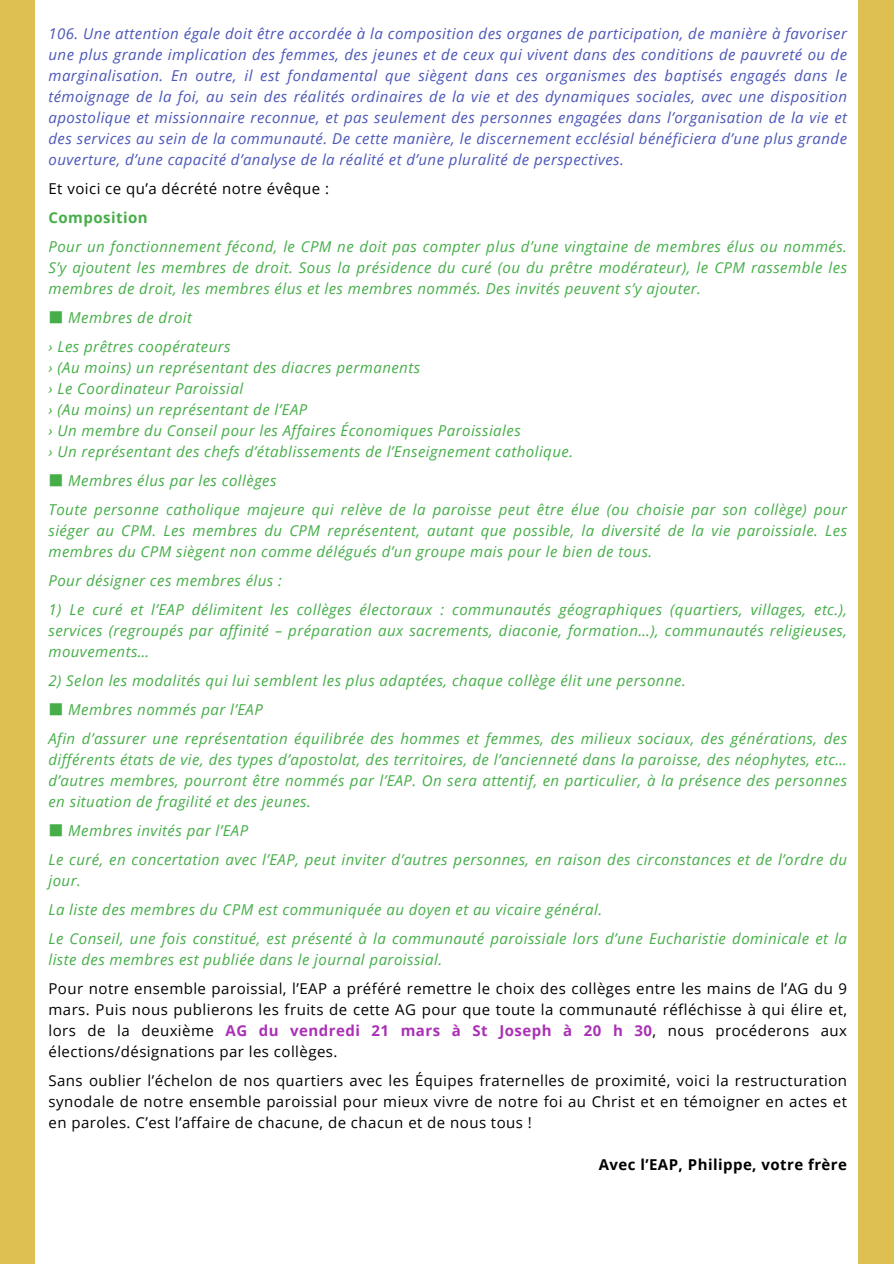
<style>
.page{position:relative;width:894px;height:1264px;background:#fff}
.page>*{position:absolute;margin:0;border:0;box-sizing:border-box;transform-origin:0 0}
.t1{font:italic 15px/21px "Open Sans";letter-spacing:.03em;color:#46ae49;text-align:justify}
.t2{font:italic 15px/21px "Open Sans";letter-spacing:.03em;color:#4c57b8;text-align:justify}
.t3{font:15px/21px "Open Sans";letter-spacing:.03em;color:#000;text-align:justify}
.t4{font:700 15px "Open Sans";letter-spacing:.03em;color:#000}
.t5{font:700 15px "Open Sans";letter-spacing:.03em;color:#46ae49}
.s1{font-family:"Noto Sans CJ Ksc";font-style:normal}
.s2{font-weight:700;color:#aa30b5}
</style>
<div class="page">
<div style="left:0;top:0;width:893px;height:1263px;background:#debf52"></div>
<div style="left:36px;top:0;width:821px;height:1263px;background:#fff"></div>
<p class="t2" style="left:48px;top:22px;width:799px">106. Une attention égale doit être accordée à la composition des organes de participation, de manière à favoriser une plus grande implication des femmes, des jeunes et de ceux qui vivent dans des conditions de pauvreté ou de marginalisation. En outre, il est fondamental que siègent dans ces organismes des baptisés engagés dans le témoignage de la foi, au sein des réalités ordinaires de la vie et des dynamiques sociales, avec une disposition apostolique et missionnaire reconnue, et pas seulement des personnes engagées dans l’organisation de la vie et des services au sein de la communauté. De cette manière, le discernement ecclésial bénéficiera d’une plus grande ouverture, d’une capacité d’analyse de la réalité et d’une pluralité de perspectives.</p>
<p class="t3" style="left:48px;top:177px;width:282px">Et voici ce qu’a décrété notre évêque :</p>
<p class="t5" style="left:48px;top:206px;width:101px">Composition</p>
<h1 class="t1" style="left:48px;top:235px;width:799px">Pour un fonctionnement fécond, le CPM ne doit pas compter plus d’une vingtaine de membres élus ou nommés.<br>S’y ajoutent les membres de droit. Sous la présidence du curé (ou du prêtre modérateur), le CPM rassemble les membres de droit, les membres élus et les membres nommés. Des invités peuvent s’y ajouter.</h1>
<p class="t1" style="left:48px;top:306px;width:145px"><span class="s1">■</span> Membres de droit</p>
<p class="t1" style="left:48px;top:335px;width:184px">› Les prêtres coopérateurs</p>
<p class="t1" style="left:48px;top:356px;width:373px">› (Au moins) un représentant des diacres permanents</p>
<p class="t1" style="left:48px;top:377px;width:196px">› Le Coordinateur Paroissial</p>
<p class="t1" style="left:48px;top:398px;width:260px">› (Au moins) un représentant de l’EAP</p>
<p class="t1" style="left:48px;top:419px;width:473px">› Un membre du Conseil pour les Affaires Économiques Paroissiales</p>
<p class="t1" style="left:48px;top:440px;width:526px">› Un représentant des chefs d’établissements de l’Enseignement catholique.</p>
<p class="t1" style="left:48px;top:469px;width:229px"><span class="s1">■</span> Membres élus par les collèges</p>
<p class="t1" style="left:48px;top:498px;width:799px">Toute personne catholique majeure qui relève de la paroisse peut être élue (ou choisie par son collège) pour siéger au CPM. Les membres du CPM représentent, autant que possible, la diversité de la vie paroissiale. Les membres du CPM siègent non comme délégués d’un groupe mais pour le bien de tous.</p>
<p class="t1" style="left:48px;top:569px;width:235px">Pour désigner ces membres élus :</p>
<p class="t1" style="left:48px;top:598px;width:799px">1) Le curé et l’EAP délimitent les collèges électoraux : communautés géographiques (quartiers, villages, etc.), services (regroupés par affinité – préparation aux sacrements, diaconie, formation…), communautés religieuses, mouvements…</p>
<p class="t1" style="left:48px;top:669px;width:638px">2) Selon les modalités qui lui semblent les plus adaptées, chaque collège élit une personne.</p>
<p class="t1" style="left:48px;top:698px;width:216px"><span class="s1">■</span> Membres nommés par l’EAP</p>
<p class="t1" style="left:48px;top:727px;width:799px">Afin d’assurer une représentation équilibrée des hommes et femmes, des milieux sociaux, des générations, des différents états de vie, des types d’apostolat, des territoires, de l’ancienneté dans la paroisse, des néophytes, etc… d’autres membres, pourront être nommés par l’EAP. On sera attentif, en particulier, à la présence des personnes en situation de fragilité et des jeunes.</p>
<p class="t1" style="left:48px;top:819px;width:201px"><span class="s1">■</span> Membres invités par l’EAP</p>
<p class="t1" style="left:48px;top:848px;width:799px">Le curé, en concertation avec l’EAP, peut inviter d’autres personnes, en raison des circonstances et de l’ordre du jour.</p>
<p class="t1" style="left:48px;top:898px;width:555px">La liste des membres du CPM est communiquée au doyen et au vicaire général.</p>
<p class="t1" style="left:48px;top:927px;width:799px">Le Conseil, une fois constitué, est présenté à la communauté paroissiale lors d’une Eucharistie dominicale et la liste des membres est publiée dans le journal paroissial.</p>
<p class="t3" style="left:48px;top:977px;width:799px">Pour notre ensemble paroissial, l’EAP a préféré remettre le choix des collèges entre les mains de l’AG du 9 mars. Puis nous publierons les fruits de cette AG pour que toute la communauté réfléchisse à qui élire et, lors de la deuxième <span class="s2">AG du vendredi 21 mars à St Joseph à 20 h 30</span>, nous procéderons aux élections/désignations par les collèges.</p>
<p class="t3" style="left:48px;top:1069px;width:799px">Sans oublier l’échelon de nos quartiers avec les Équipes fraternelles de proximité, voici la restructuration synodale de notre ensemble paroissial pour mieux vivre de notre foi au Christ et en témoigner en actes et en paroles. C’est l’affaire de chacune, de chacun et de nous tous !</p>
<p class="t4" style="left:598px;top:1153px;width:250px">Avec l’EAP, Philippe, votre frère</p>
</div>
